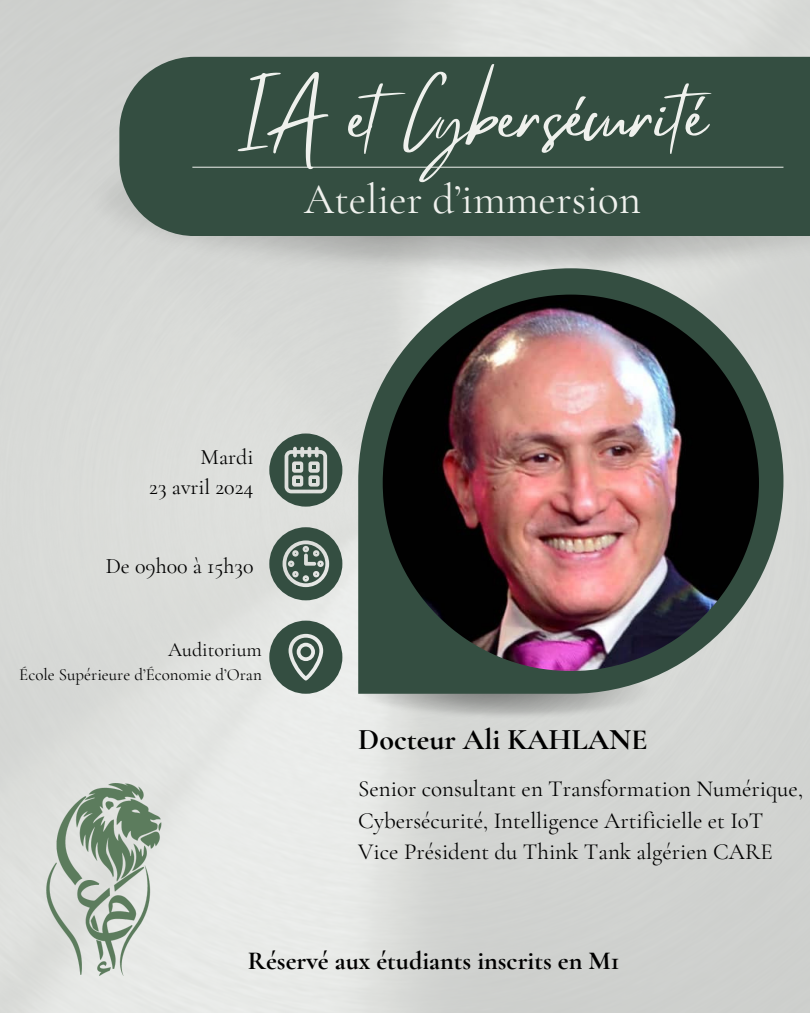
<style>
.page{position:relative;width:810px;height:1013px;background:#fff}
.page>*{position:absolute;margin:0;border:0;box-sizing:border-box;transform-origin:0 0}
.t1{font:67.3px "Mistrully";color:#eff1ed}
.t2{font:43px "Cormorant Garamond";color:#eff1ed}
.t3{font:700 30px "Cormorant Garamond";color:#000}
.t4{font:700 26px "Cormorant Garamond";color:#000}
.t5{font:23px/31.5px "Cormorant Garamond";color:#000}
.t6{font:22px "Cormorant Garamond";color:#000}
.t7{font:20px "Cormorant Garamond";color:#000}
.t8{font:17px "Cormorant Garamond";color:#000}
</style>
<div class="page">
<img style="left:0;top:0;width:810px;height:1012px">
<img style="left:358px;top:693px;width:293px;height:26px">
<img style="left:91px;top:116px;width:719px;height:164px">
<svg style="left:358px;top:268px;width:425px;height:425px;background:#86948c"></svg>
<img style="left:383px;top:294px;width:376px;height:377px">
<svg style="left:269px;top:527px;width:73px;height:73px;background:#73847b"></svg>
<svg style="left:269px;top:433px;width:73px;height:73px;background:#7a8a81"></svg>
<svg style="left:269px;top:620px;width:73px;height:73px;background:#6f8178"></svg>
<div style="left:119px;top:57px;width:691px;height:179px;background:#344e41"></div>
<hr style="left:192px;top:167px;width:591px;height:1px;background:#eff1ed">
<img style="left:47px;top:783px;width:122px;height:192px">
<h5 class="t1" style="left:239px;top:62px;width:485px">IA etCybersécurité</h5>
<h5 class="t2" style="left:304px;top:173px;width:338px">Atelier d’immersion</h5>
<p class="t6" style="left:201px;top:443px;width:54px">Mardi</p>
<p class="t6" style="left:149px;top:474px;width:106px">23 avril 2024</p>
<h5 class="t6" style="left:106px;top:552px;width:149px">De 09h00 à 15h30</h5>
<p class="t7" style="left:168px;top:638px;width:95px">Auditorium</p>
<p class="t8" style="left:19px;top:664px;width:244px">École Supérieure d’Économie d’Oran</p>
<p class="t3" style="left:358px;top:721px;width:291px">Docteur Ali KAHLANE</p>
<h3 class="t5" style="left:358px;top:773px;width:446px">Senior consultant en Transformation Numérique,<br>Cybersécurité, Intelligence Artificielle et IoT<br>Vice Président du Think Tank algérien CARE</h3>
<p class="t4" style="left:248px;top:944px;width:373px">Réservé aux étudiants inscrits en M1</p>
</div>
